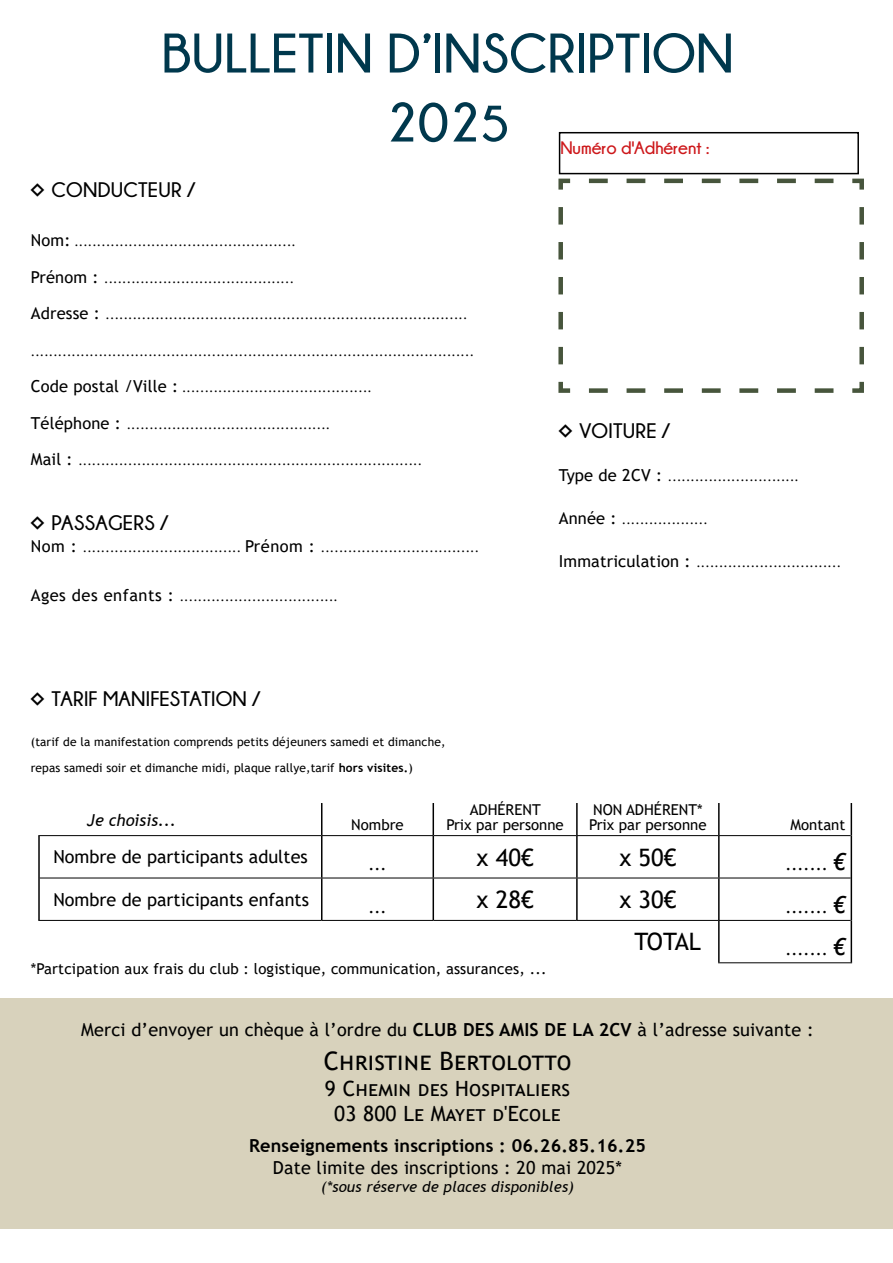
<style>
.page{position:relative;width:893px;height:1263px;background:#fff}
.page>*{position:absolute;margin:0;border:0;box-sizing:border-box;transform-origin:0 0}
.t1{font:700 55.5px/69px "Champagne&Limousines";color:#00384d;text-align:center}
.t2{font:25.5px "Trebuchet MS";letter-spacing:.01em;color:#000}
.t3{font:24px "Trebuchet MS";color:#000}
.t4{font:700 21px "Champagne&Limousines";letter-spacing:.01em;color:#000}
.t5{font:21px/25.2px "Trebuchet MS";letter-spacing:.01em;color:#000;text-align:center}
.t6{font:18px "Trebuchet MS";letter-spacing:.01em;color:#000}
.t7{font:700 18px "Trebuchet MS";letter-spacing:.01em;color:#000}
.t8{font:700 18px "Champagne&Limousines";color:#cd171a}
.t9{font:16.5px "Trebuchet MS";color:#000}
.t10{font:italic 16.5px "Trebuchet MS";color:#000}
.t11{font:15px/15px "Trebuchet MS";color:#000;text-align:center}
.t12{font:italic 15px "Trebuchet MS";letter-spacing:.01em;color:#000}
.t13{font:12px "Trebuchet MS";letter-spacing:.01em;color:#000}
.s1{font-size:51px}
.s2{font-family:"Trebuchet MS";font-size:22.5px}
.s3{font-size:16.5px}
.s4{font-weight:700}
.s5{font-style:italic;font-size:24px}
</style>
<div class="page">
<div style="left:0;top:998px;width:893px;height:231px;background:#d8d2bc"></div>
<svg style="left:558px;top:178px;width:306px;height:215px"></svg>
<hr style="left:321px;top:803px;width:1px;height:32px;background:#000">
<hr style="left:433px;top:803px;width:1px;height:32px;background:#000">
<hr style="left:576px;top:803px;width:2px;height:32px;background:#000">
<hr style="left:718px;top:803px;width:2px;height:32px;background:#000">
<hr style="left:851px;top:803px;width:1px;height:33px;background:#000">
<hr style="left:38px;top:836px;width:2px;height:42px;background:#000">
<hr style="left:321px;top:836px;width:1px;height:42px;background:#000">
<hr style="left:433px;top:836px;width:1px;height:42px;background:#000">
<hr style="left:576px;top:836px;width:2px;height:42px;background:#000">
<hr style="left:718px;top:836px;width:2px;height:42px;background:#000">
<hr style="left:851px;top:836px;width:1px;height:42px;background:#000">
<hr style="left:38px;top:878px;width:2px;height:42px;background:#000">
<hr style="left:321px;top:878px;width:1px;height:42px;background:#000">
<hr style="left:433px;top:878px;width:1px;height:42px;background:#000">
<hr style="left:576px;top:878px;width:2px;height:42px;background:#000">
<hr style="left:718px;top:878px;width:2px;height:42px;background:#000">
<hr style="left:851px;top:878px;width:1px;height:42px;background:#000">
<hr style="left:718px;top:921px;width:2px;height:41px;background:#000">
<hr style="left:851px;top:920px;width:1px;height:42px;background:#000">
<hr style="left:38px;top:835px;width:284px;height:1px;background:#000">
<hr style="left:322px;top:835px;width:111px;height:1px;background:#000">
<hr style="left:433px;top:835px;width:144px;height:1px;background:#000">
<hr style="left:577px;top:835px;width:142px;height:1px;background:#000">
<hr style="left:719px;top:835px;width:132px;height:1px;background:#000">
<hr style="left:40px;top:878px;width:282px;height:1px;background:#000">
<hr style="left:322px;top:878px;width:111px;height:1px;background:#000">
<hr style="left:433px;top:878px;width:144px;height:1px;background:#000">
<hr style="left:577px;top:878px;width:142px;height:1px;background:#000">
<hr style="left:719px;top:878px;width:132px;height:1px;background:#000">
<hr style="left:38px;top:920px;width:284px;height:1px;background:#000">
<hr style="left:322px;top:920px;width:111px;height:1px;background:#000">
<hr style="left:433px;top:920px;width:144px;height:1px;background:#000">
<hr style="left:577px;top:920px;width:142px;height:1px;background:#000">
<hr style="left:719px;top:920px;width:132px;height:1px;background:#000">
<hr style="left:718px;top:962px;width:134px;height:1px;background:#000">
<div style="left:559px;top:132px;width:300px;height:42px;border:2px solid #000"></div>
<h1 class="t1" style="left:161px;top:18px;width:574px">BULLETIN D’INSCRIPTION<br>202<span class="s1">5</span></h1>
<h3 class="t4" style="left:31px;top:178px;width:166px"><span class="s2">◊</span> CONDUCTEUR /</h3>
<p class="t13" style="left:31px;top:234px;width:267px"><span class="s3">Nom:</span> .................................................</p>
<p class="t13" style="left:31px;top:271px;width:265px"><span class="s3">Prénom :</span> ..........................................</p>
<p class="t13" style="left:31px;top:307px;width:438px"><span class="s3">Adresse :</span> ................................................................................</p>
<p class="t13" style="left:31px;top:344px;width:445px">..................................................................................................</p>
<p class="t13" style="left:31px;top:380px;width:343px"><span class="s3">Code postal /Ville :</span> ..........................................</p>
<p class="t13" style="left:31px;top:417px;width:301px"><span class="s3">Téléphone :</span> .............................................</p>
<p class="t13" style="left:31px;top:453px;width:393px"><span class="s3">Mail :</span> ............................................................................</p>
<h3 class="t8" style="left:560px;top:137px;width:150px">Numéro d'Adhérent :</h3>
<h3 class="t4" style="left:559px;top:419px;width:113px"><span class="s2">◊</span> VOITURE /</h3>
<p class="t13" style="left:559px;top:469px;width:242px"><span class="s3">Type de 2CV :</span> .............................</p>
<p class="t13" style="left:559px;top:512px;width:150px"><span class="s3">Année :</span> ...................</p>
<p class="t13" style="left:559px;top:555px;width:284px"><span class="s3">Immatriculation :</span> ................................</p>
<h3 class="t4" style="left:31px;top:512px;width:139px"><span class="s2">◊</span> PASSAGERS /</h3>
<p class="t13" style="left:31px;top:541px;width:450px"><span class="s3">Nom :</span> ................................... <span class="s3">Prénom :</span> ...................................</p>
<p class="t13" style="left:31px;top:589px;width:309px"><span class="s3">Ages des enfants :</span> ...................................</p>
<h3 class="t4" style="left:31px;top:687px;width:231px"><span class="s2">◊</span> TARIF MANIFESTATION /</h3>
<p class="t13" style="left:31px;top:734px;width:416px">(tarif de la manifestation comprends petits déjeuners samedi et dimanche,</p>
<p class="t13" style="left:31px;top:760px;width:383px">repas samedi soir et dimanche midi, plaque rallye,tarif <span class="s4">hors visites.</span>)</p>
<h3 class="t10" style="left:87px;top:810px;width:91px">Je choisis...</h3>
<p class="t11" style="left:351px;top:817px;width:54px">Nombre</p>
<p class="t11" style="left:446px;top:802px;width:119px">ADHÉRENT<br>Prix par personne</p>
<p class="t11" style="left:589px;top:802px;width:119px;text-align:left">NON ADHÉRENT*<br>Prix par personne</p>
<p class="t11" style="left:790px;top:817px;width:56px">Montant</p>
<h3 class="t6" style="left:53px;top:846px;width:256px">Nombre de participants adultes</h3>
<h3 class="t6" style="left:53px;top:888px;width:257px">Nombre de participants enfants</h3>
<h3 class="t9" style="left:368px;top:854px;width:20px">...</h3>
<h3 class="t9" style="left:368px;top:896px;width:20px">...</h3>
<h3 class="t3" style="left:477px;top:842px;width:58px">x 40€</h3>
<h3 class="t3" style="left:619px;top:842px;width:58px">x 50€</h3>
<h3 class="t9" style="left:785px;top:854px;width:61px">....... <span class="s5">€</span></h3>
<h3 class="t3" style="left:477px;top:884px;width:58px">x 28€</h3>
<h3 class="t3" style="left:619px;top:884px;width:58px">x 30€</h3>
<h3 class="t9" style="left:785px;top:896px;width:61px">....... <span class="s5">€</span></h3>
<h3 class="t3" style="left:634px;top:927px;width:68px">TOTAL</h3>
<h3 class="t9" style="left:785px;top:939px;width:61px">....... <span class="s5">€</span></h3>
<p class="t11" style="left:31px;top:961px;width:517px">*Partcipation aux frais du club : logistique, communication, assurances, ...</p>
<h3 class="t6" style="left:81px;top:1018px;width:734px">Merci d’envoyer un chèque à l’ordre du <span class="s4">CLUB DES AMIS DE LA 2CV</span> à l’adresse suivante :</h3>
<h2 class="t2" style="left:324px;top:1045px;width:249px">Christine Bertolotto</h2>
<h3 class="t5" style="left:325px;top:1075px;width:247px">9 Chemin des Hospitaliers<br>03 800 Le Mayet d'Ecole</h3>
<h3 class="t7" style="left:249px;top:1134px;width:398px">Renseignements inscriptions : 06.26.85.16.25</h3>
<h3 class="t6" style="left:273px;top:1156px;width:351px">Date limite des inscriptions : 20 mai 2025*</h3>
<p class="t12" style="left:321px;top:1177px;width:254px">(*sous réserve de places disponibles)</p>
</div>
